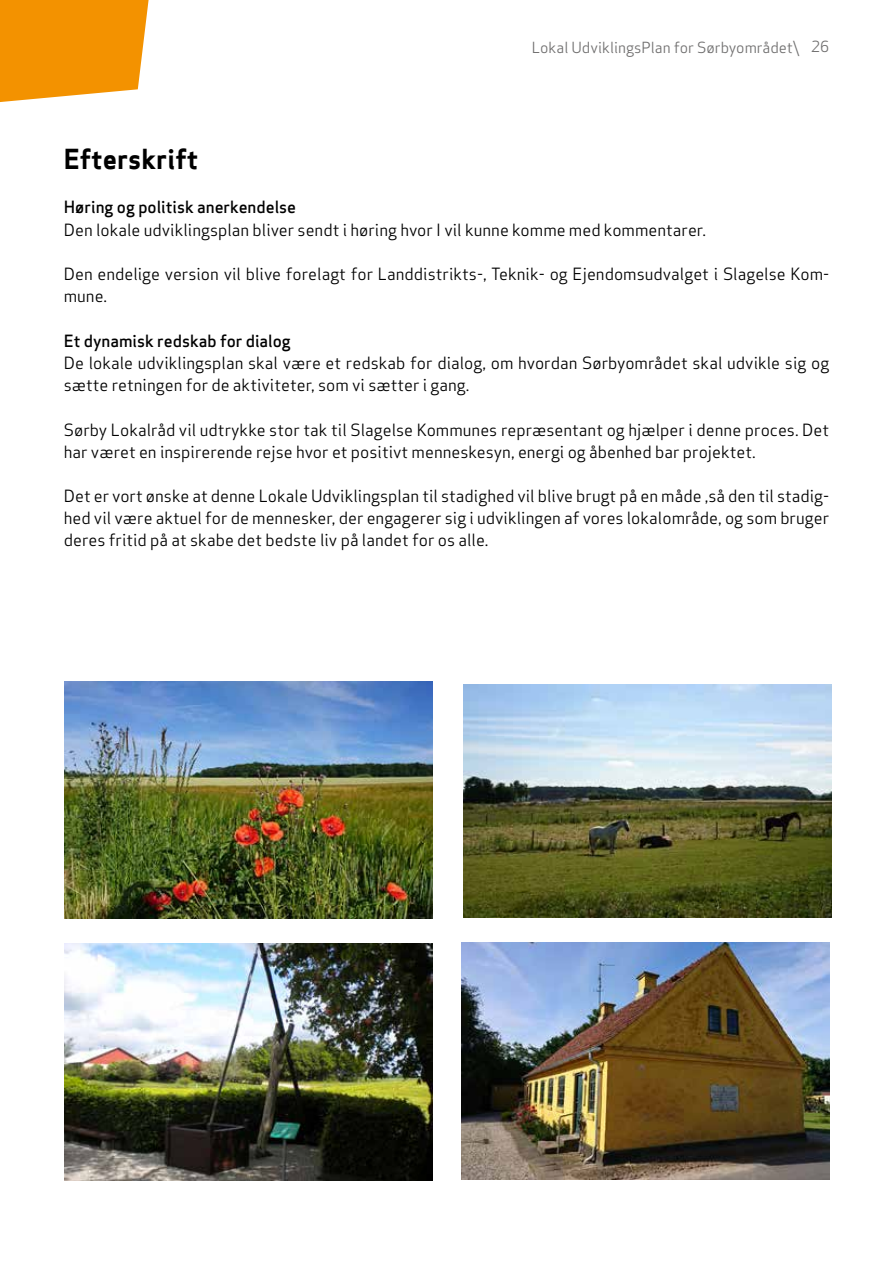
<style>
.page{position:relative;width:893px;height:1263px;background:#fff}
.page>*{position:absolute;margin:0;border:0;box-sizing:border-box;transform-origin:0 0}
.t1{font:700 27px "Apex Sans";color:#000}
.t2{font:16.5px/22.2px "Apex Sans";color:#000}
.t3{font:500 16.5px "Apex Sans";color:#000}
.t4{font:15px "Apex Sans";color:#706f6f}
</style>
<div class="page">
<img style="left:65px;top:681px;width:368px;height:237px">
<img style="left:65px;top:943px;width:368px;height:237px">
<img style="left:463px;top:684px;width:369px;height:233px">
<img style="left:461px;top:942px;width:368px;height:237px">
<svg style="left:0;top:0;width:149px;height:102px;background:#f49c19"></svg>
<p class="t4" style="left:532px;top:36px;width:299px">Lokal UdviklingsPlan for Sørbyområdet\ 26</p>
<h1 class="t1" style="left:64px;top:142px;width:136px">Efterskrift</h1>
<p class="t3" style="left:64px;top:193px;width:234px">Høring og politisk anerkendelse</p>
<p class="t2" style="left:64px;top:217px;width:644px">Den lokale udviklingsplan bliver sendt i høring hvor I vil kunne komme med kommentarer.</p>
<p class="t2" style="left:64px;top:261px;width:767px">Den endelige version vil blive forelagt for Landdistrikts-, Teknik- og Ejendomsudvalget i Slagelse Kom&shy;mune.</p>
<p class="t3" style="left:64px;top:326px;width:229px">Et dynamisk redskab for dialog</p>
<p class="t2" style="left:64px;top:350px;width:767px">De lokale udviklingsplan skal være et redskab for dialog, om hvordan Sørbyområdet skal udvikle sig og sætte retningen for de aktiviteter, som vi sætter i gang.</p>
<p class="t2" style="left:64px;top:417px;width:767px">Sørby Lokalråd vil udtrykke stor tak til Slagelse Kommunes repræsentant og hjælper i denne proces. Det har været en inspirerende rejse hvor et positivt menneskesyn, energi og åbenhed bar projektet.</p>
<p class="t2" style="left:64px;top:483px;width:767px;text-align:justify">Det er vort ønske at denne Lokale Udviklingsplan til stadighed vil blive brugt på en måde ,så den til stadig&shy;hed vil være aktuel for de mennesker, der engagerer sig i udviklingen af vores lokalområde, og som bruger deres fritid på at skabe det bedste liv på landet for os alle.</p>
</div>
